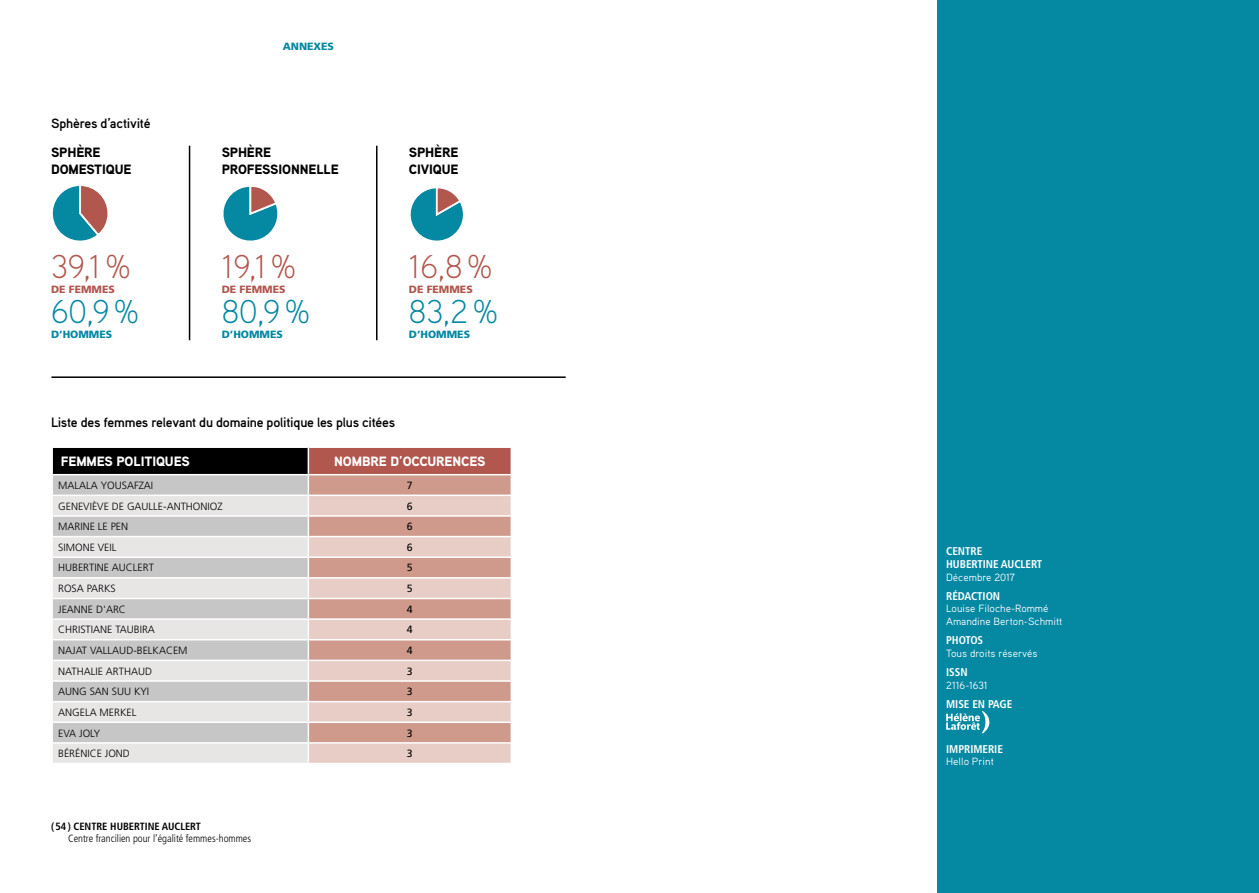
<style>
.page{position:relative;width:1259px;height:893px;background:#fff}
.page>*{position:absolute;margin:0;border:0;box-sizing:border-box;transform-origin:0 0}
.t1{font:300 33px "Aaux Pro OT";color:#b1574d}
.t2{font:300 33px "Aaux Pro OT";color:#0588a2}
.t3{font:700 13.5px "Aaux Pro OT";letter-spacing:-.02em;color:#000}
.t4{font:900 13.5px/16.2px "Aaux Pro OT";letter-spacing:-.01em;color:#000}
.t5{font:900 13.5px "Aaux Pro OT";letter-spacing:-.01em;color:#fff}
.t6{font:700 condensed 11.25px/12.8px "Frutiger LT Std";letter-spacing:-.005em;color:#fff}
.t7{font:300 10.5px "Frutiger LT Std";color:#000}
.t8{font:10.5px/12.8px "Aaux Pro OT";color:#fff}
.t9{font:300 condensed 10.5px "Frutiger LT Std";color:#000}
.t10{font:900 10.5px "Frutiger LT Std";color:#0588a2}
.t11{font:700 condensed 10.5px "Frutiger LT Std";color:#000}
.t12{font:900 10.5px "Frutiger LT Std";color:#b1574d}
.t13{font:10.5px "Frutiger LT Std";color:#000}
</style>
<div class="page">
<div style="left:937px;top:0;width:322px;height:893px;background:#0588a2"></div>
<svg style="left:946px;top:711px;width:43px;height:22px"></svg>
<svg style="left:52px;top:186px;width:56px;height:55px"></svg>
<svg style="left:223px;top:186px;width:55px;height:55px"></svg>
<svg style="left:410px;top:188px;width:53px;height:53px"></svg>
<div style="left:52px;top:447px;width:256px;height:28px;background:#000"></div>
<div style="left:308px;top:447px;width:203px;height:28px;background:#b1574d"></div>
<svg style="left:53px;top:475px;width:255px;height:20px;background:#c8c8c8"></svg>
<svg style="left:309px;top:475px;width:201px;height:20px;background:#d19e91"></svg>
<svg style="left:53px;top:496px;width:255px;height:267px;background:#d8d7d7"></svg>
<svg style="left:309px;top:496px;width:201px;height:267px;background:#dcb6ab"></svg>
<hr style="left:51px;top:446px;width:257px;height:2px;background:#fff">
<hr style="left:51px;top:448px;width:2px;height:26px;background:#fff">
<hr style="left:308px;top:446px;width:204px;height:2px;background:#fff">
<hr style="left:510px;top:448px;width:2px;height:26px;background:#fff">
<hr style="left:51px;top:474px;width:257px;height:1px;background:#fff">
<hr style="left:308px;top:474px;width:204px;height:1px;background:#fff">
<hr style="left:51px;top:515px;width:257px;height:2px;background:#fff">
<hr style="left:51px;top:536px;width:257px;height:1px;background:#fff">
<hr style="left:51px;top:556px;width:257px;height:2px;background:#fff">
<hr style="left:51px;top:577px;width:257px;height:2px;background:#fff">
<hr style="left:51px;top:598px;width:257px;height:1px;background:#fff">
<hr style="left:51px;top:618px;width:257px;height:2px;background:#fff">
<hr style="left:51px;top:639px;width:257px;height:1px;background:#fff">
<hr style="left:51px;top:660px;width:257px;height:1px;background:#fff">
<hr style="left:51px;top:680px;width:257px;height:2px;background:#fff">
<hr style="left:51px;top:701px;width:257px;height:1px;background:#fff">
<hr style="left:51px;top:721px;width:257px;height:2px;background:#fff">
<hr style="left:51px;top:742px;width:257px;height:2px;background:#fff">
<hr style="left:308px;top:515px;width:204px;height:2px;background:#fff">
<hr style="left:308px;top:536px;width:204px;height:1px;background:#fff">
<hr style="left:308px;top:556px;width:204px;height:2px;background:#fff">
<hr style="left:308px;top:577px;width:204px;height:2px;background:#fff">
<hr style="left:308px;top:598px;width:204px;height:1px;background:#fff">
<hr style="left:308px;top:618px;width:204px;height:2px;background:#fff">
<hr style="left:308px;top:639px;width:204px;height:1px;background:#fff">
<hr style="left:308px;top:660px;width:204px;height:1px;background:#fff">
<hr style="left:308px;top:680px;width:204px;height:2px;background:#fff">
<hr style="left:308px;top:701px;width:204px;height:1px;background:#fff">
<svg style="left:308px;top:448px;width:1px;height:255px"></svg>
<hr style="left:308px;top:721px;width:204px;height:2px;background:#fff">
<hr style="left:308px;top:742px;width:204px;height:2px;background:#fff">
<svg style="left:510px;top:496px;width:2px;height:143px"></svg>
<svg style="left:510px;top:661px;width:1px;height:102px"></svg>
<hr style="left:51px;top:376px;width:515px;height:2px;background:#000">
<hr style="left:189px;top:146px;width:1px;height:194px;background:#000">
<hr style="left:376px;top:146px;width:1px;height:194px;background:#000">
<p class="t3" style="left:51px;top:115px;width:101px">Sphères d’activité</p>
<p class="t4" style="left:51px;top:144px;width:82px">SPHÈRE<br>DOMESTIQUE</p>
<p class="t10" style="left:283px;top:40px;width:53px">ANNEXES</p>
<p class="t4" style="left:222px;top:144px;width:119px">SPHÈRE<br>PROFESSIONNELLE</p>
<p class="t4" style="left:409px;top:144px;width:51px">SPHÈRE<br>CIVIQUE</p>
<h1 class="t1" style="left:51px;top:246px;width:81px">39,1%</h1>
<p class="t12" style="left:51px;top:283px;width:65px">DE FEMMES</p>
<h1 class="t2" style="left:51px;top:291px;width:90px">60,9%</h1>
<p class="t10" style="left:51px;top:328px;width:63px">D’HOMMES</p>
<h1 class="t1" style="left:222px;top:246px;width:76px">19,1%</h1>
<p class="t12" style="left:222px;top:283px;width:65px">DE FEMMES</p>
<h1 class="t2" style="left:222px;top:291px;width:90px">80,9%</h1>
<p class="t10" style="left:222px;top:328px;width:63px">D’HOMMES</p>
<h1 class="t1" style="left:409px;top:246px;width:85px">16,8%</h1>
<p class="t12" style="left:409px;top:283px;width:65px">DE FEMMES</p>
<h1 class="t2" style="left:409px;top:291px;width:91px">83,2%</h1>
<p class="t10" style="left:409px;top:328px;width:63px">D’HOMMES</p>
<p class="t3" style="left:51px;top:413px;width:346px">Liste des femmes relevant du domaine politique les plus citées</p>
<p class="t5" style="left:61px;top:453px;width:130px">FEMMES POLITIQUES</p>
<p class="t5" style="left:334px;top:453px;width:153px">NOMBRE D’OCCURENCES</p>
<p class="t7" style="left:58px;top:479px;width:97px">MALALA YOUSAFZAI</p>
<p class="t13" style="left:407px;top:479px;width:7px">7</p>
<p class="t7" style="left:58px;top:500px;width:166px">GENEVIÈVE DE GAULLE-ANTHONIOZ</p>
<p class="t13" style="left:407px;top:500px;width:7px">6</p>
<p class="t7" style="left:58px;top:521px;width:72px">MARINE LE PEN</p>
<p class="t13" style="left:407px;top:520px;width:7px">6</p>
<p class="t7" style="left:58px;top:541px;width:60px">SIMONE VEIL</p>
<p class="t13" style="left:407px;top:541px;width:7px">6</p>
<p class="t7" style="left:58px;top:562px;width:97px">HUBERTINE AUCLERT</p>
<p class="t13" style="left:407px;top:562px;width:7px">5</p>
<p class="t7" style="left:58px;top:582px;width:59px">ROSA PARKS</p>
<p class="t13" style="left:407px;top:582px;width:7px">5</p>
<p class="t7" style="left:58px;top:603px;width:69px">JEANNE D'ARC</p>
<p class="t13" style="left:407px;top:603px;width:7px">4</p>
<p class="t7" style="left:58px;top:624px;width:98px">CHRISTIANE TAUBIRA</p>
<p class="t13" style="left:407px;top:624px;width:7px">4</p>
<p class="t7" style="left:58px;top:644px;width:131px">NAJAT VALLAUD-BELKACEM</p>
<p class="t13" style="left:407px;top:644px;width:7px">4</p>
<p class="t7" style="left:58px;top:665px;width:95px">NATHALIE ARTHAUD</p>
<p class="t13" style="left:407px;top:665px;width:7px">3</p>
<p class="t7" style="left:58px;top:686px;width:93px">AUNG SAN SUU KYI</p>
<p class="t13" style="left:407px;top:685px;width:7px">3</p>
<p class="t7" style="left:58px;top:706px;width:80px">ANGELA MERKEL</p>
<p class="t13" style="left:407px;top:706px;width:7px">3</p>
<p class="t7" style="left:58px;top:727px;width:43px">EVA JOLY</p>
<p class="t13" style="left:407px;top:727px;width:7px">3</p>
<p class="t7" style="left:58px;top:748px;width:73px">BÉRÉNICE JOND</p>
<p class="t13" style="left:407px;top:747px;width:7px">3</p>
<p class="t11" style="left:51px;top:820px;width:151px">(54) CENTRE HUBERTINE AUCLERT</p>
<p class="t9" style="left:68px;top:832px;width:185px">Centre francilien pour l’égalité femmes-hommes</p>
<p class="t6" style="left:946px;top:545px;width:98px">CENTRE<br>HUBERTINE AUCLERT</p>
<p class="t8" style="left:946px;top:570px;width:71px">Décembre 2017</p>
<p class="t6" style="left:946px;top:589px;width:56px">RÉDACTION</p>
<p class="t8" style="left:946px;top:602px;width:118px">Louise Filoche-Rommé<br>Amandine Berton-Schmitt</p>
<p class="t6" style="left:946px;top:634px;width:39px">PHOTOS</p>
<p class="t8" style="left:946px;top:647px;width:93px">Tous droits réservés</p>
<p class="t6" style="left:946px;top:666px;width:23px">ISSN</p>
<p class="t8" style="left:946px;top:678px;width:43px">2116-1631</p>
<p class="t6" style="left:946px;top:698px;width:68px">MISE EN PAGE</p>
<p class="t6" style="left:946px;top:742px;width:58px">IMPRIMERIE</p>
<p class="t8" style="left:946px;top:755px;width:49px">Hello Print</p>
</div>
